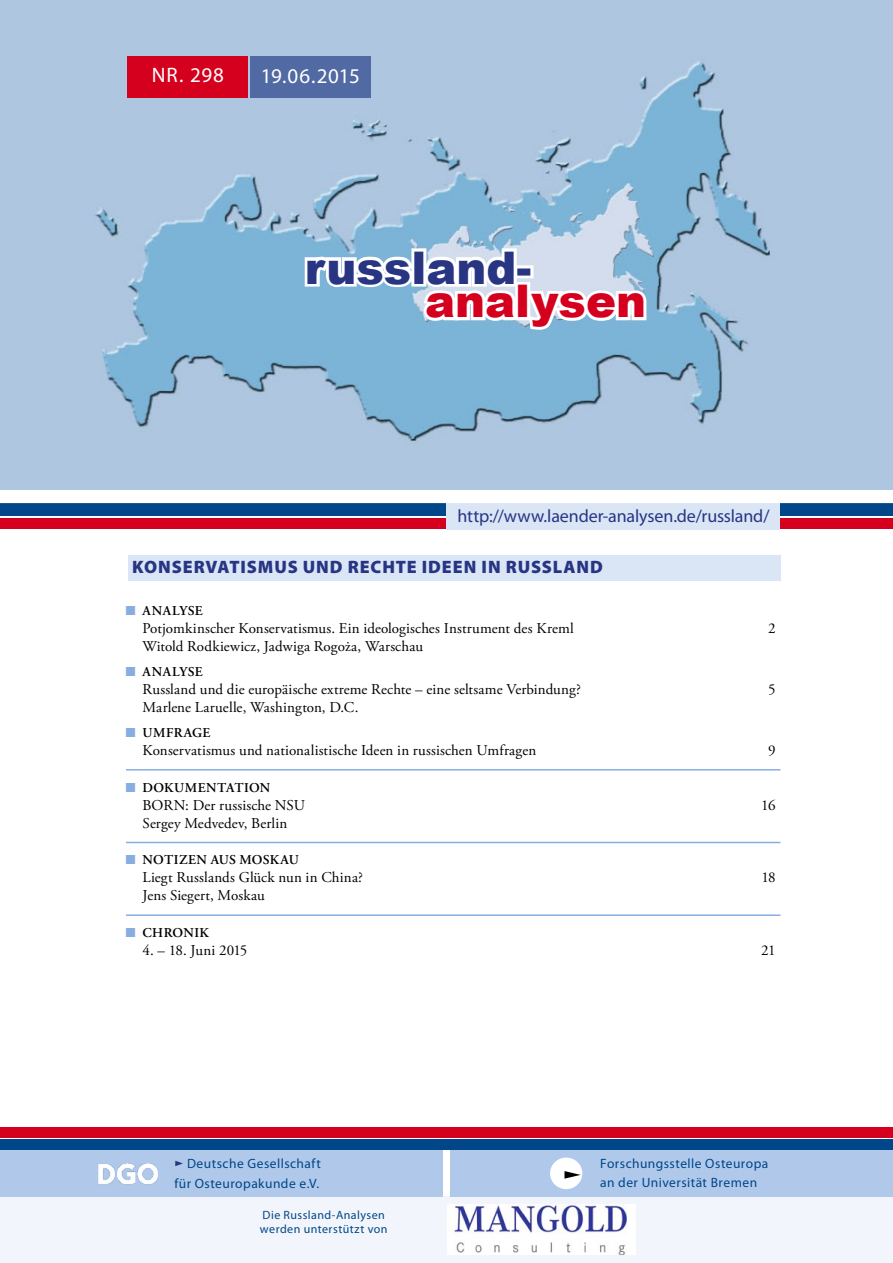
<style>
.page{position:relative;width:893px;height:1263px;background:#fff}
.page>*{position:absolute;margin:0;border:0;box-sizing:border-box;transform-origin:0 0}
.t1{font:900 45px "Arial";color:#283583}
.t2{font:900 45px "Arial";color:#d4001e}
.t3{font:21px "Myriad Pro";letter-spacing:.03em;color:#fff}
.t4{font:18px "Myriad Pro";letter-spacing:-.005em;color:#283583}
.t5{font:900 18px "Myriad Pro";letter-spacing:.05em;color:#283583}
.t6{font:15px "Adobe Garamond Pro";letter-spacing:.01em;color:#000}
.t7{font:15px "Adobe Garamond Pro";letter-spacing:-.025em;color:#000}
.t8{font:13.5px/19.5px "Myriad Pro";letter-spacing:.035em;color:#004688}
.t9{font:600 13.5px "Adobe Garamond Pro";letter-spacing:.025em;color:#000}
.t10{font:12px/14.4px "Myriad Pro";letter-spacing:.04em;color:#004688}
.s1{font-family:"Futura TOT Boo";font-weight:400;color:#88aee1}
.s2{font-family:"Futura TOT Boo";color:#283583}
</style>
<div class="page">
<img style="left:0;top:0;width:893px;height:489px">
<div style="left:0;top:501px;width:893px;height:15px;background:#004688"></div>
<div style="left:0;top:519px;width:893px;height:10px;background:#d4001e"></div>
<div style="left:446px;top:503px;width:334px;height:27px;background:#dae6f6"></div>
<div style="left:128px;top:56px;width:120px;height:42px;background:#d4001e"></div>
<hr style="left:0;top:499px;width:893px;height:4px;background:#fff">
<svg style="left:302px;top:245px;width:347px;height:88px"></svg>
<div style="left:250px;top:56px;width:121px;height:42px;background:#516aa4"></div>
<div style="left:128px;top:555px;width:652px;height:25px;background:#dae6f6"></div>
<div style="left:0;top:1196px;width:893px;height:67px;background:#f2f5fb"></div>
<div style="left:0;top:1127px;width:893px;height:10px;background:#d4001e"></div>
<div style="left:0;top:1140px;width:893px;height:10px;background:#004688"></div>
<img style="left:447px;top:1204px;width:189px;height:50px">
<div style="left:0;top:1150px;width:443px;height:47px;background:#b0c9eb"></div>
<div style="left:450px;top:1150px;width:443px;height:47px;background:#b0c9eb"></div>
<img style="left:98px;top:1163px;width:60px;height:22px">
<div style="left:550px;top:1157px;width:32px;height:32px;background:#fff;border-radius:50%"></div>
<svg style="left:564px;top:1171px;width:17px;height:8px"></svg>
<hr style="left:126px;top:769px;width:654px;height:1px;background:#88aee1">
<hr style="left:126px;top:842px;width:654px;height:1px;background:#88aee1">
<hr style="left:126px;top:914px;width:654px;height:2px;background:#88aee1">
<h2 class="t3" style="left:152px;top:62px;width:74px">NR. 298</h2>
<h2 class="t3" style="left:261px;top:63px;width:100px">19.06.2015</h2>
<h1 class="t1" style="left:305px;top:235px;width:228px">russland-</h1>
<h1 class="t2" style="left:425px;top:269px;width:222px">analysen</h1>
<p class="t4" style="left:457px;top:505px;width:314px">http://www.laender-analysen.de/russland/</p>
<p class="t5" style="left:132px;top:555px;width:472px">KONSERVATISMUS UND RECHTE IDEEN IN RUSSLAND</p>
<p class="t9" style="left:126px;top:603px;width:78px"><span class="s1">■</span> ANALYSE</p>
<p class="t6" style="left:142px;top:620px;width:433px">Potjomkinscher Konservatismus. Ein ideologisches Instrument des Kreml</p>
<p class="t6" style="left:768px;top:620px;width:9px">2</p>
<p class="t6" style="left:142px;top:638px;width:282px">Witold Rodkiewicz, Jadwiga Rogoża, Warschau</p>
<p class="t9" style="left:126px;top:664px;width:78px"><span class="s1">■</span> ANALYSE</p>
<p class="t6" style="left:142px;top:680px;width:440px">Russland und die europäische extreme Rechte – eine seltsame Verbindung?</p>
<p class="t6" style="left:768px;top:680px;width:9px">5</p>
<p class="t6" style="left:142px;top:698px;width:217px">Marlene Laruelle, Washington, D.C.</p>
<p class="t9" style="left:126px;top:725px;width:86px"><span class="s1">■</span> UMFRAGE</p>
<p class="t6" style="left:142px;top:741px;width:395px">Konservatismus und nationalistische Ideen in russischen Umfragen</p>
<p class="t6" style="left:768px;top:741px;width:9px">9</p>
<p class="t9" style="left:126px;top:779px;width:146px"><span class="s1">■</span> DOKUMENTATION</p>
<p class="t6" style="left:142px;top:796px;width:164px">BORN: Der russische NSU</p>
<p class="t6" style="left:761px;top:796px;width:16px">16</p>
<p class="t6" style="left:142px;top:814px;width:146px">Sergey Medvedev, Berlin</p>
<p class="t9" style="left:126px;top:852px;width:174px"><span class="s1">■</span> NOTIZEN AUS MOSKAU</p>
<p class="t6" style="left:142px;top:868px;width:222px">Liegt Russlands Glück nun in China?</p>
<p class="t6" style="left:761px;top:868px;width:16px">18</p>
<p class="t6" style="left:142px;top:886px;width:124px">Jens Siegert, Moskau</p>
<p class="t9" style="left:126px;top:925px;width:84px"><span class="s1">■</span> CHRONIK</p>
<p class="t7" style="left:142px;top:941px;width:106px">4. – 18. Juni 2015</p>
<p class="t6" style="left:761px;top:941px;width:16px">21</p>
<p class="t8" style="left:174px;top:1154px;width:148px"><span class="s2">►</span> Deutsche Gesellschaft für Osteuropakunde e.V.</p>
<p class="t8" style="left:600px;top:1153px;width:170px">Forschungsstelle Osteuropa an der Universität Bremen</p>
<p class="t10" style="left:260px;top:1207px;width:129px">Die Russland-Analysen werden unterstützt von</p>
</div>
